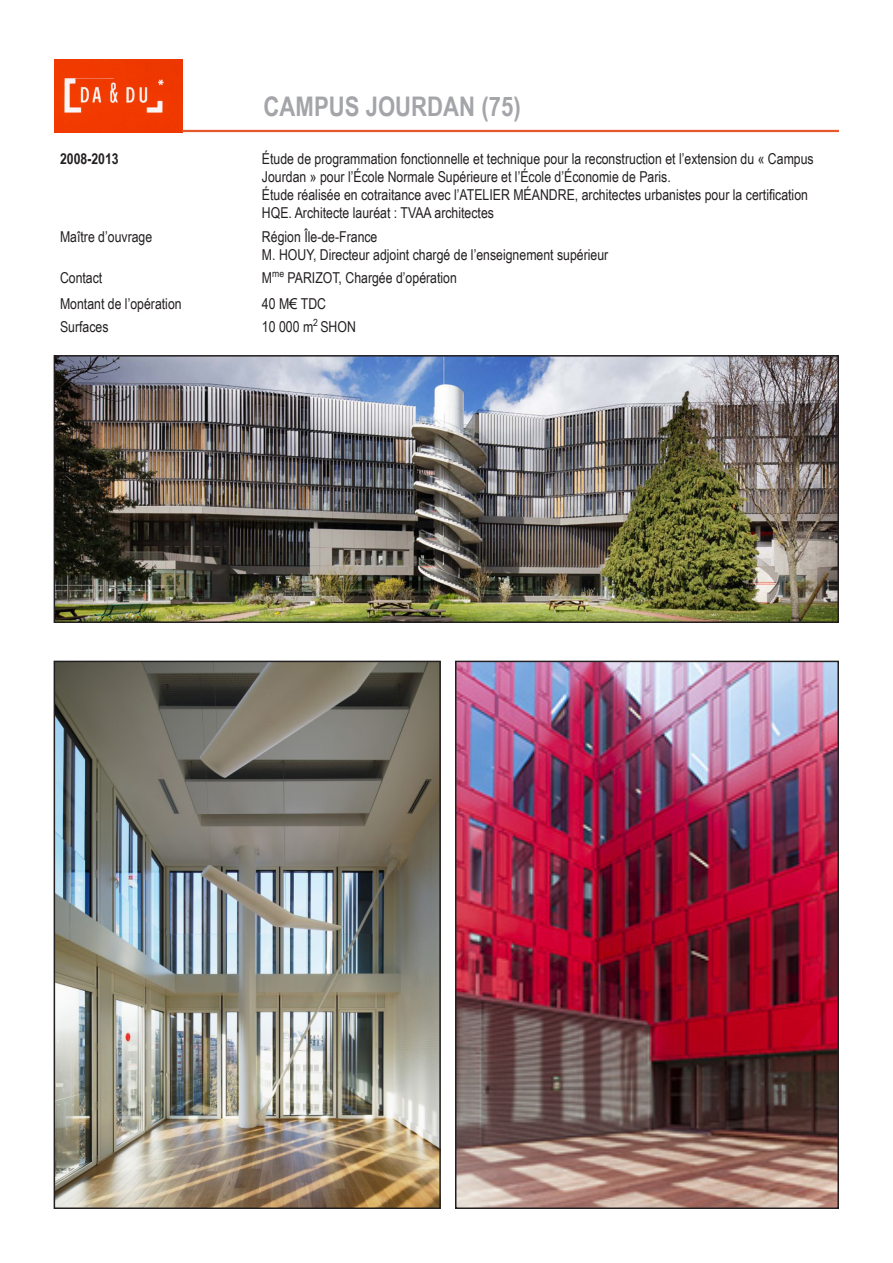
<style>
.page{position:relative;width:893px;height:1263px;background:#fff}
.page>*{position:absolute;margin:0;border:0;box-sizing:border-box;transform-origin:0 0}
.t1{font:700 27px "Arial Narrow";color:#a4a5a9}
.t2{font:15px/18px "Arial Narrow";color:#231f20}
.t3{font:700 15px "Arial Narrow";color:#231f20}
.s1{font-family:"Arial"}
</style>
<div class="page">
<img style="left:54px;top:59px;width:128px;height:73px">
<hr style="left:182px;top:130px;width:657px;height:2px;background:#e7572c">
<img style="left:458px;top:664px;width:378px;height:542px">
<div style="left:455px;top:661px;width:384px;height:548px;border:2px solid #231f20"></div>
<img style="left:57px;top:358px;width:779px;height:262px">
<div style="left:54px;top:355px;width:785px;height:268px;border:2px solid #231f20"></div>
<img style="left:57px;top:664px;width:381px;height:542px">
<div style="left:54px;top:661px;width:387px;height:548px;border:2px solid #231f20"></div>
<p class="t1" style="left:264px;top:86px;width:259px">CAMPUS JOURDAN (75)</p>
<p class="t3" style="left:60px;top:148px;width:60px">2008-2013</p>
<p class="t2" style="left:262px;top:149px;width:553px">Étude de programmation fonctionnelle et technique pour la reconstruction et l’extension du « Campus<br>Jourdan » pour l’École Normale Supérieure et l’École d’Économie de Paris.</p>
<p class="t2" style="left:262px;top:185px;width:548px">Étude réalisée en cotraitance avec l’ATELIER MÉANDRE, architectes urbanistes pour la certification<br>HQE. Architecte lauréat : TVAA architectes</p>
<p class="t2" style="left:60px;top:227px;width:94px">Maître d’ouvrage</p>
<p class="t2" style="left:262px;top:227px;width:117px">Région Île-de-France</p>
<p class="t2" style="left:262px;top:245px;width:348px">M. HOUY, Directeur adjoint chargé de l’enseignement supérieur</p>
<p class="t2" style="left:60px;top:268px;width:44px">Contact</p>
<p class="t2" style="left:262px;top:268px;width:196px">M<sup>me</sup> PARIZOT, Chargée d’opération</p>
<p class="t2" style="left:60px;top:294px;width:123px">Montant de l’opération</p>
<p class="t2" style="left:262px;top:294px;width:66px">40 M<span class="s1">€</span> TDC</p>
<p class="t2" style="left:60px;top:317px;width:50px">Surfaces</p>
<p class="t2" style="left:262px;top:317px;width:96px">10 000 m<sup>2</sup> SHON</p>
</div>
